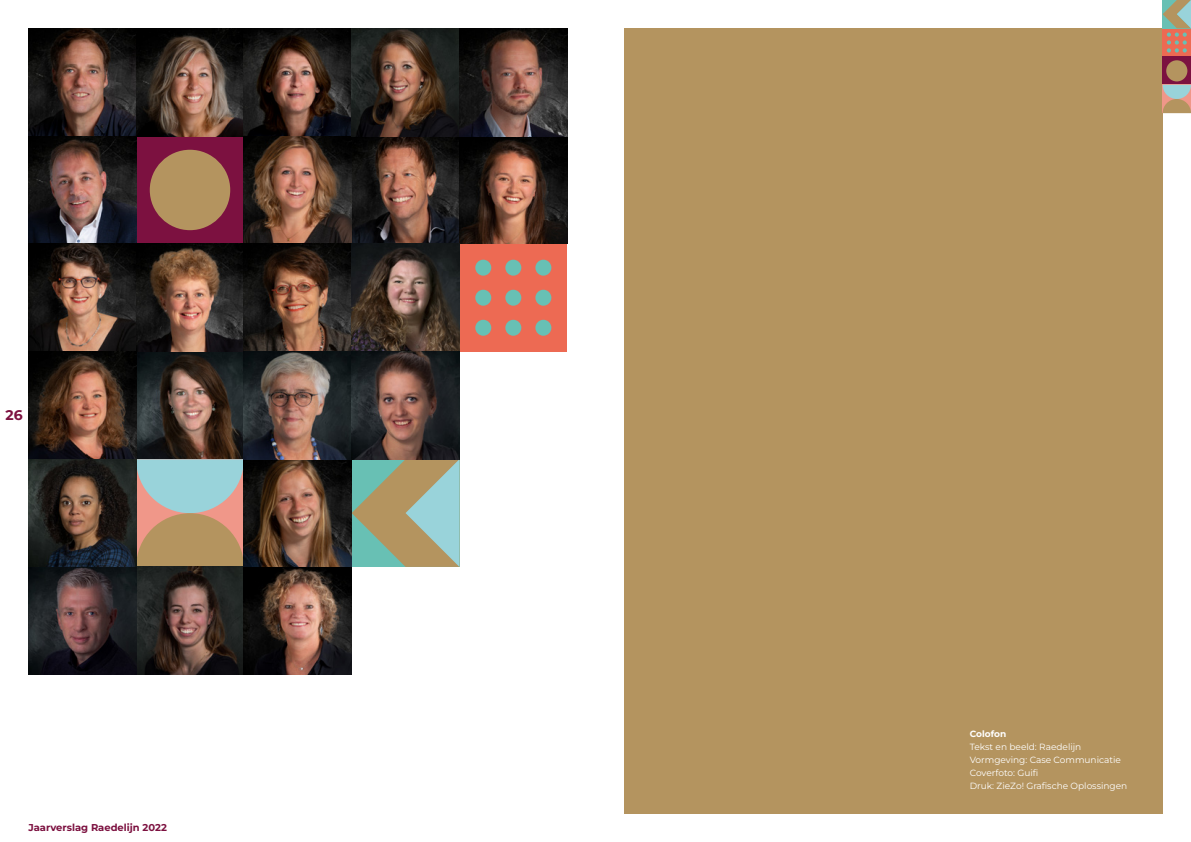
<style>
.page{position:relative;width:1191px;height:842px;background:#fff}
.page>*{position:absolute;margin:0;border:0;box-sizing:border-box;transform-origin:0 0}
.t1{font:700 14px "Montserrat";color:#7c1140}
.t2{font:700 9.9px "Montserrat";color:#7c1140}
.t3{font:9px/13px "Montserrat";color:#fff}
.t4{font:700 9px "Montserrat";color:#fff}
</style>
<div class="page">
<img style="left:136px;top:351px;width:108px;height:108px">
<svg style="left:136px;top:459px;width:108px;height:108px;background:#b1aa95"></svg>
<img style="left:136px;top:567px;width:108px;height:108px">
<img style="left:352px;top:136px;width:107px;height:108px">
<svg style="left:352px;top:459px;width:107px;height:108px;background:#99ad91"></svg>
<div style="left:459px;top:244px;width:108px;height:108px;background:#ed6a53"></div>
<div style="left:505px;top:290px;width:16px;height:16px;background:#68c0b4;border-radius:50%"></div>
<div style="left:475px;top:290px;width:16px;height:16px;background:#68c0b4;border-radius:50%"></div>
<div style="left:505px;top:260px;width:16px;height:16px;background:#68c0b4;border-radius:50%"></div>
<div style="left:535px;top:290px;width:16px;height:16px;background:#68c0b4;border-radius:50%"></div>
<div style="left:505px;top:320px;width:16px;height:16px;background:#68c0b4;border-radius:50%"></div>
<div style="left:475px;top:260px;width:16px;height:16px;background:#68c0b4;border-radius:50%"></div>
<div style="left:475px;top:320px;width:16px;height:16px;background:#68c0b4;border-radius:50%"></div>
<div style="left:535px;top:260px;width:16px;height:16px;background:#68c0b4;border-radius:50%"></div>
<div style="left:535px;top:320px;width:16px;height:16px;background:#68c0b4;border-radius:50%"></div>
<div style="left:136px;top:136px;width:108px;height:108px;background:#7c1140"></div>
<div style="left:150px;top:150px;width:80px;height:80px;background:#b4945f;border-radius:50%"></div>
<img style="left:28px;top:28px;width:108px;height:108px">
<img style="left:136px;top:28px;width:108px;height:108px">
<img style="left:244px;top:28px;width:108px;height:108px">
<img style="left:28px;top:136px;width:108px;height:108px">
<img style="left:244px;top:459px;width:108px;height:108px">
<img style="left:244px;top:136px;width:108px;height:108px">
<img style="left:28px;top:244px;width:108px;height:107px">
<img style="left:136px;top:244px;width:108px;height:107px">
<img style="left:244px;top:244px;width:108px;height:215px">
<img style="left:459px;top:28px;width:108px;height:216px">
<img style="left:28px;top:351px;width:108px;height:324px">
<img style="left:352px;top:244px;width:107px;height:215px">
<img style="left:244px;top:567px;width:108px;height:108px">
<img style="left:352px;top:28px;width:112px;height:108px">
<div style="left:624px;top:28px;width:538px;height:786px;background:#b4945f"></div>
<div style="left:1162px;top:28px;width:29px;height:29px;background:#ed6a53"></div>
<div style="left:1162px;top:57px;width:29px;height:28px;background:#7c1140"></div>
<div style="left:1166px;top:60px;width:21px;height:21px;background:#b4945f;border-radius:50%"></div>
<svg style="left:1162px;top:85px;width:29px;height:28px"></svg>
<svg style="left:1162px;top:0;width:29px;height:53px"></svg>
<h1 class="t1" style="left:6px;top:405px;width:19px">26</h1>
<p class="t2" style="left:28px;top:820px;width:140px">Jaarverslag Raedelijn 2022</p>
<p class="t4" style="left:969px;top:727px;width:38px">Colofon</p>
<p class="t3" style="left:969px;top:740px;width:159px">Tekst en beeld: Raedelijn<br>Vormgeving: Case Communicatie<br>Coverfoto: Guifi<br>Druk: ZieZo! Grafische Oplossingen</p>
</div>
